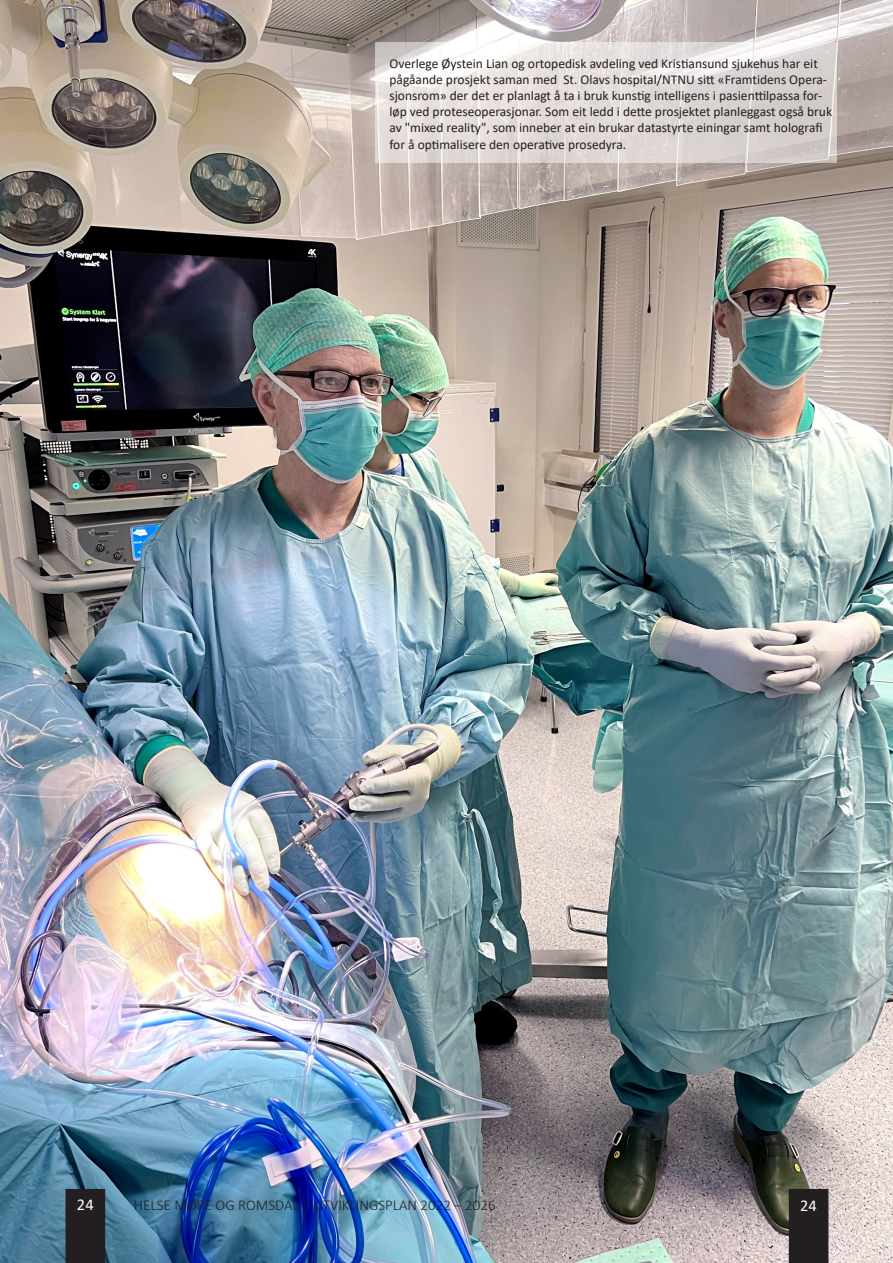
<style>
.page{position:relative;width:893px;height:1263px;background:#fff}
.page>*{position:absolute;margin:0;border:0;box-sizing:border-box;transform-origin:0 0}
.t1{font:16.5px "Calibri";color:#fff}
.t2{font:300 15px "Calibri";color:#231f20}
.Footnote_text{font:13.5px/16.2px "Calibri";color:#231f20}
</style>
<div class="page">
<img style="left:0;top:0;width:893px;height:1263px">
<div style="left:66px;top:1189px;width:39px;height:74px;background:#231f20"></div>
<svg style="left:375px;top:42px;width:462px;height:121px;background:#e3dcdb"></svg>
<div style="left:789px;top:1189px;width:39px;height:74px;background:#231f20"></div>
<p class="Footnote_text" style="left:389px;top:55px;width:444px">Overlege Øystein Lian og ortopedisk avdeling ved Kristiansund sjukehus har eit pågåande prosjekt saman med St. Olavs hospital/NTNU sitt «Framtidens Opera&shy;sjonsrom» der det er planlagt å ta i bruk kunstig intelligens i pasienttilpassa for&shy;løp ved proteseoperasjonar. Som eit ledd i dette prosjektet planleggast også bruk av "mixed reality", som inneber at ein brukar datastyrte einingar samt holografi for å optimalisere den operative prosedyra.</p>
<p class="t1" style="left:77px;top:1193px;width:18px">24</p>
<p class="t2" style="left:134px;top:1195px;width:363px">HELSE MØRE OG ROMSDAL ¦ UTVIKLINGSPLAN 2022 – 2026</p>
<p class="t1" style="left:800px;top:1194px;width:18px">24</p>
</div>
